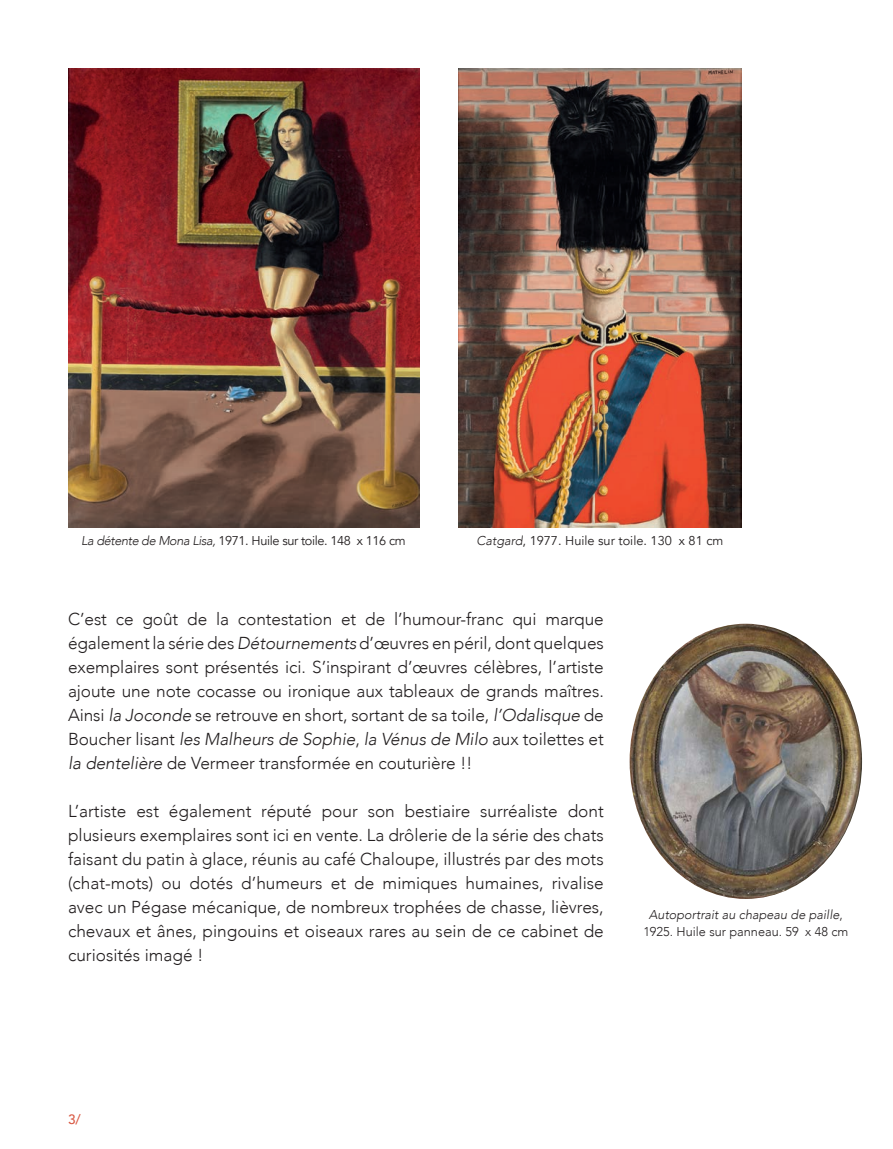
<style>
.page{position:relative;width:893px;height:1149px;background:#fff}
.page>*{position:absolute;margin:0;border:0;box-sizing:border-box;transform-origin:0 0}
.t1{font:300 17.25px/24px "Avenir";letter-spacing:-.005em;color:#231f20;text-align:justify}
.t2{font:500 13.5px "Avenir";color:#d95842}
.t3{font:italic 300 12.75px/16.5px "Avenir";color:#231f20;text-align:center}
.t4{font:12.75px "Avenir";letter-spacing:-.03em;color:#231f20}
.t5{font:12.75px "Avenir";color:#231f20}
.s1{font-weight:300;font-style:italic}
.s2{font-style:italic}
.s3{font-style:normal}
</style>
<div class="page">
<img style="left:458px;top:69px;width:284px;height:458px">
<img style="left:68px;top:69px;width:351px;height:458px">
<img style="left:630px;top:623px;width:232px;height:275px">
<p class="t4" style="left:81px;top:532px;width:326px"><span class="s1">La détente de Mona Lisa,</span> 1971. Huile sur toile. 148 x 116 cm</p>
<p class="t5" style="left:477px;top:532px;width:248px"><span class="s1">Catgard</span>, 1977. Huile sur toile. 130 x 81 cm</p>
<p class="t1" style="left:68px;top:607px;width:537px">C’est ce goût de la contestation et de l’humour-franc qui marque également la série des <span class="s2">Détournements</span> d’œuvres en péril, dont quelques exemplaires sont présentés ici. S’inspirant d’œuvres célèbres, l’artiste ajoute une note cocasse ou ironique aux tableaux de grands maîtres.<br>Ainsi <span class="s2">la Joconde</span> se retrouve en short, sortant de sa toile, <span class="s2">l’Odalisque</span> de Boucher lisant <span class="s2">les Malheurs de Sophie</span>, <span class="s2">la Vénus de Milo</span> aux toilettes et <span class="s2">la dentelière</span> de Vermeer transformée en couturière !!</p>
<p class="t1" style="left:68px;top:799px;width:537px">L’artiste est également réputé pour son bestiaire surréaliste dont plusieurs exemplaires sont ici en vente. La drôlerie de la série des chats faisant du patin à glace, réunis au café Chaloupe, illustrés par des mots (chat-mots) ou dotés d’humeurs et de mimiques humaines, rivalise avec un Pégase mécanique, de nombreux trophées de chasse, lièvres, chevaux et ânes, pingouins et oiseaux rares au sein de ce cabinet de curiosités imagé !</p>
<p class="t3" style="left:643px;top:906px;width:206px">Autoportrait au chapeau de paille<span class="s3">,<br>1925. Huile sur panneau. 59 x 48 cm</span></p>
<p class="t2" style="left:68px;top:1107px;width:14px">3/</p>
</div>
